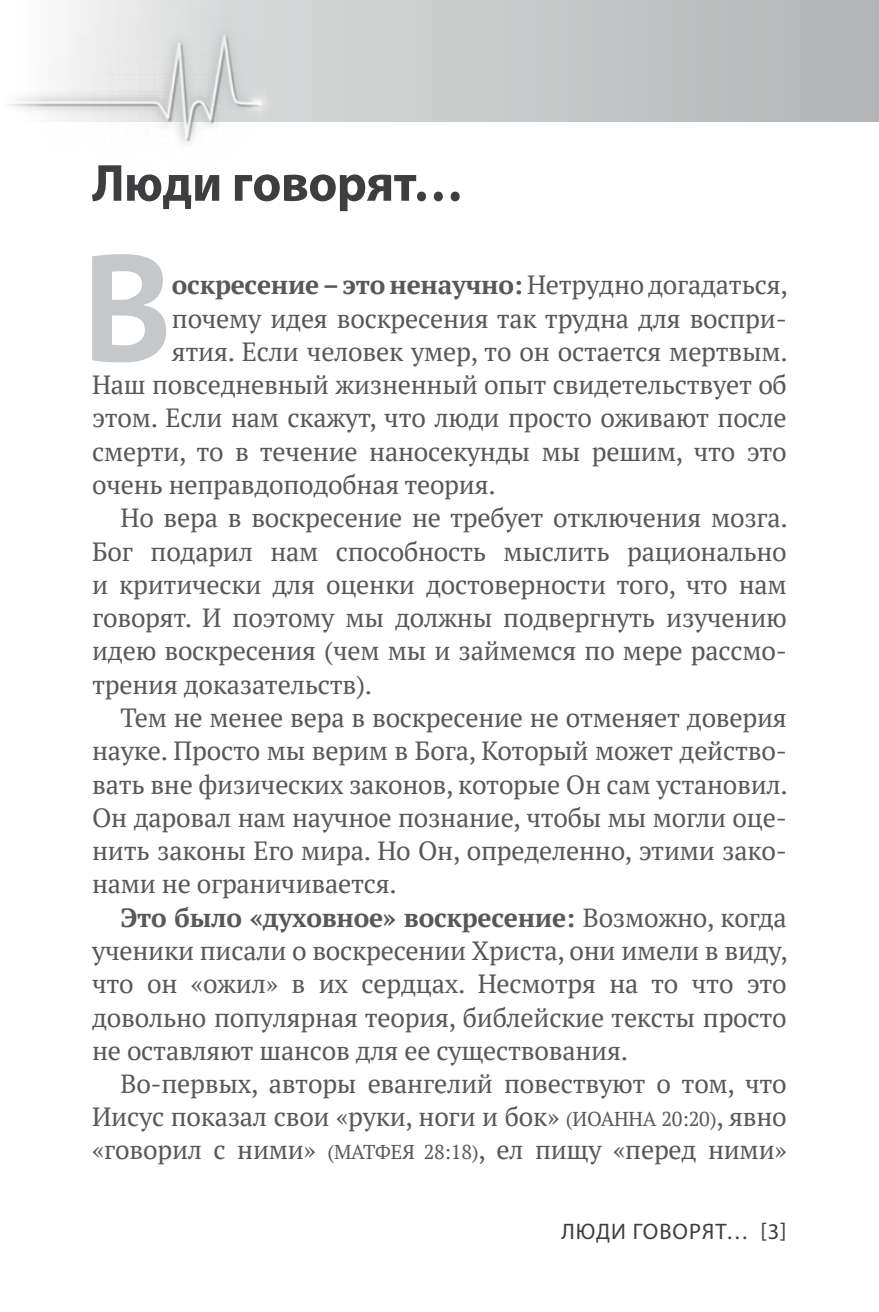
<style>
.page{position:relative;width:879px;height:1312px;background:#fff}
.page>*{position:absolute;margin:0;border:0;box-sizing:border-box;transform-origin:0 0}
.t1{font:700 150px "PT Sans";color:#c6c7c8}
.t2{font:700 52.5px "Myriad Pro";letter-spacing:-.01em;color:#3e3d40;scale:.96 1}
.t3{font:26.25px "PT Serif";letter-spacing:-.01em;color:#58585a}
.t4{font:700 26.25px "PT Serif";letter-spacing:-.01em;color:#58585a}
.t5{font:22.5px "Myriad Pro";letter-spacing:.05em;color:#3e3d40}
.s1{font-weight:400}
.s2{font-size:20px}
</style>
<div class="page">
<svg style="left:273px;top:0;width:606px;height:122px;background:#c4c5c6"></svg>
<img style="left:7px;top:0;width:266px;height:145px">
<h2 class="t2" style="left:92px;top:149px;width:388px">Люди говорят…</h2>
<h1 class="t1" style="left:83px;top:209px;width:90px">В</h1>
<p class="t4" style="left:172px;top:268px;width:617px">оскресение – это ненаучно: <span class="s1">Нетрудно догадаться,</span></p>
<p class="t3" style="left:172px;top:301px;width:616px">почему идея воскресения так трудна для воспри-</p>
<p class="t3" style="left:172px;top:334px;width:617px">ятия. Если человек умер, то он остается мертвым.</p>
<p class="t3" style="left:92px;top:368px;width:696px">Наш повседневный жизненный опыт свидетельствует об</p>
<p class="t3" style="left:92px;top:401px;width:696px">этом. Если нам скажут, что люди просто оживают после</p>
<p class="t3" style="left:92px;top:434px;width:696px">смерти, то в течение наносекунды мы решим, что это</p>
<p class="t3" style="left:92px;top:467px;width:405px">очень неправдоподобная теория.</p>
<p class="t3" style="left:120px;top:501px;width:669px">Но вера в воскресение не требует отключения мозга.</p>
<p class="t3" style="left:92px;top:534px;width:696px">Бог подарил нам способность мыслить рационально</p>
<p class="t3" style="left:92px;top:567px;width:696px">и критически для оценки достоверности того, что нам</p>
<p class="t3" style="left:92px;top:600px;width:696px">говорят. И поэтому мы должны подвергнуть изучению</p>
<p class="t3" style="left:92px;top:634px;width:696px">идею воскресения (чем мы и займемся по мере рассмо-</p>
<p class="t3" style="left:92px;top:667px;width:281px">трения доказательств).</p>
<p class="t3" style="left:120px;top:700px;width:668px">Тем не менее вера в воскресение не отменяет доверия</p>
<p class="t3" style="left:92px;top:733px;width:696px">науке. Просто мы верим в Бога, Который может действо-</p>
<p class="t3" style="left:92px;top:767px;width:697px">вать вне физических законов, которые Он сам установил.</p>
<p class="t3" style="left:92px;top:800px;width:696px">Он даровал нам научное познание, чтобы мы могли оце-</p>
<p class="t3" style="left:92px;top:833px;width:696px">нить законы Его мира. Но Он, определенно, этими зако-</p>
<p class="t3" style="left:92px;top:866px;width:306px">нами не ограничивается.</p>
<p class="t4" style="left:120px;top:900px;width:668px">Это было «духовное» воскресение: <span class="s1">Возможно, когда</span></p>
<p class="t3" style="left:92px;top:933px;width:697px">ученики писали о воскресении Христа, они имели в виду,</p>
<p class="t3" style="left:92px;top:966px;width:696px">что он «ожил» в их сердцах. Несмотря на то что это</p>
<p class="t3" style="left:92px;top:999px;width:696px">довольно популярная теория, библейские тексты просто</p>
<p class="t3" style="left:92px;top:1033px;width:537px">не оставляют шансов для ее существования.</p>
<p class="t3" style="left:120px;top:1066px;width:668px">Во-первых, авторы евангелий повествуют о том, что</p>
<p class="t3" style="left:92px;top:1099px;width:696px">Иисус показал свои «руки, ноги и бок» <span class="s2">(ИОАННА 20:20)</span>, явно</p>
<p class="t3" style="left:92px;top:1132px;width:696px">«говорил с ними» <span class="s2">(МАТФЕЯ 28:18)</span>, ел пищу «перед ними»</p>
<p class="t5" style="left:561px;top:1217px;width:227px">Люди говорят… [3]</p>
</div>
